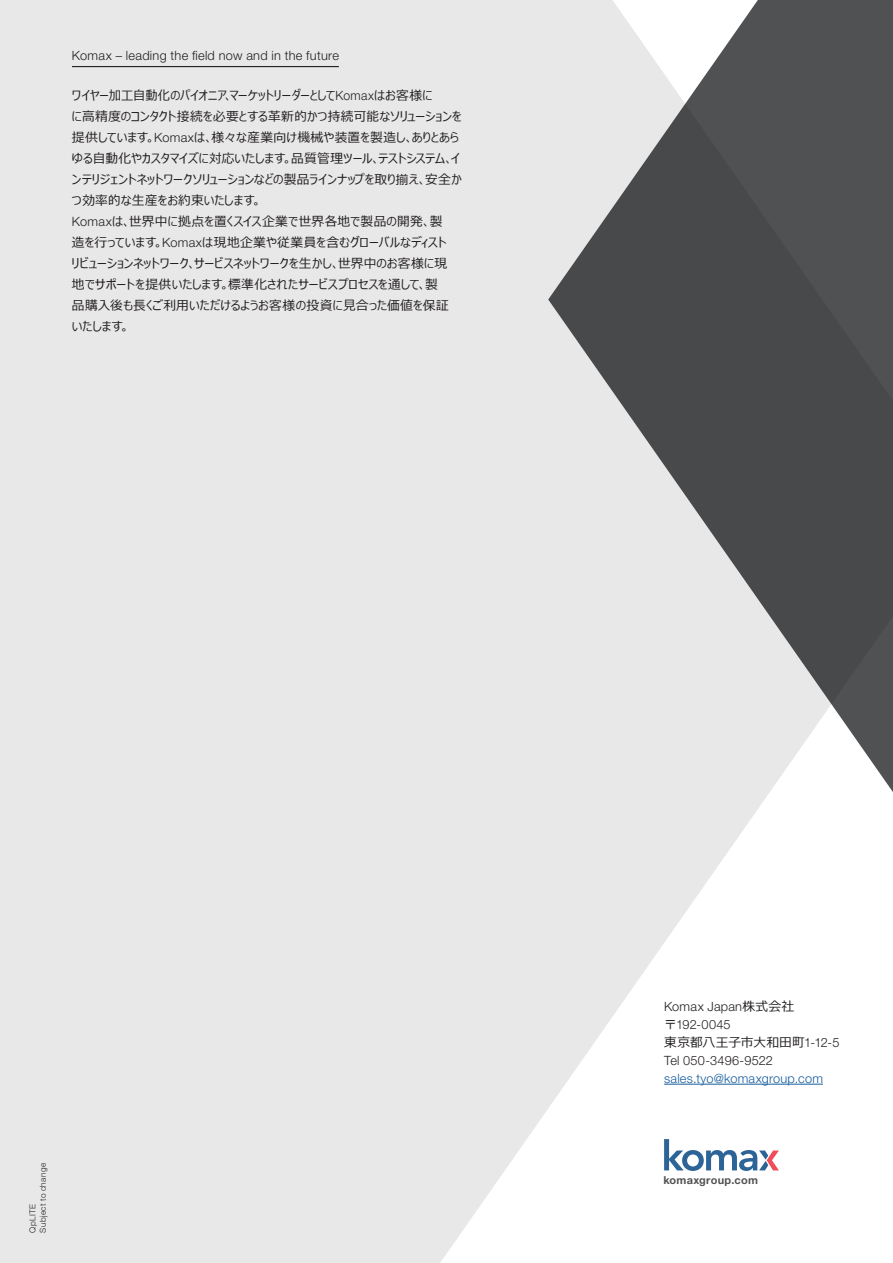
<style>
.page{position:relative;width:893px;height:1263px;background:#fff}
.page>*{position:absolute;margin:0;border:0;box-sizing:border-box;transform-origin:0 0}
.t1{font:12.75px/21px "Meiryo UI";letter-spacing:.015em;color:#231f20}
.t2{font:300 12.75px "Helvetica Neue LT Std";letter-spacing:.02em;color:#231f20}
.t3{font:12.75px "Meiryo UI";letter-spacing:.015em;color:#231f20;scale:.96 1}
.t4{font:300 12.75px "Helvetica Neue LT Std";letter-spacing:.02em;color:#175d9e}
.t5{font:12.75px "Meiryo";letter-spacing:.005em;color:#231f20}
.t6{font:700 10.95px "Helvetica Neue LT Std";letter-spacing:.025em;color:#505152}
.t7{font:300 8.25px "Helvetica Neue LT Std";letter-spacing:.045em;color:#231f20}
.s1{font-family:"Helvetica Neue LT Std";font-weight:300}
.s2{font-family:"Meiryo";font-weight:400}
</style>
<div class="page">
<div style="left:0;top:0;width:893px;height:1262px;background:#e8e8e8"></div>
<svg style="left:441px;top:851px;width:452px;height:411px;fill:#fff"></svg>
<svg style="left:548px;top:0;width:345px;height:851px;fill:#505152"></svg>
<hr style="left:72px;top:66px;width:267px;height:1px;background:#231f20">
<svg style="left:664px;top:1139px;width:115px;height:32px;background:#b9c6d7"></svg>
<hr style="left:664px;top:1084px;width:159px;height:1px;background:#175d9e">
<p class="t2" style="left:72px;top:47px;width:269px">Komax – leading the field now and in the future</p>
<p class="t3" style="left:72px;top:87px;width:377px">ワイヤー加工自動化のパイオニア、マーケットリーダーとして<span class="s1">Komax</span>はお客様に</p>
<p class="t1" style="left:72px;top:107px;width:391px">に高精度のコンタクト接続を必要とする革新的かつ持続可能なソリューションを提供しています。<span class="s1">Komax</span>は、様々な産業向け機械や装置を製造し、ありとあらゆる自動化やカスタマイズに対応いたします。品質管理ツール、テストシステム、インテリジェントネットワークソリューションなどの製品ラインナップを取り揃え、安全かつ効率的な生産をお約束いたします。　</p>
<p class="t1" style="left:72px;top:212px;width:372px"><span class="s1">Komax</span>は、世界中に拠点を置くスイス企業で世界各地で製品の開発、製</p>
<p class="t1" style="left:72px;top:233px;width:376px">造を行っています。<span class="s1">Komax</span>は現地企業や従業員を含むグローバルなディスト</p>
<p class="t1" style="left:72px;top:254px;width:377px">リビューションネットワーク、サービスネットワークを生かし、世界中のお客様に現</p>
<p class="t1" style="left:72px;top:275px;width:368px">地でサポートを提供いたします。標準化されたサービスプロセスを通して、製</p>
<p class="t1" style="left:72px;top:296px;width:378px">品購入後も長くご利用いただけるようお客様の投資に見合った価値を保証</p>
<p class="t1" style="left:72px;top:317px;width:59px">いたします。</p>
<p class="t7" style="left:38px;top:1233px;width:71px;rotate:-90deg">Subject to change</p>
<p class="t7" style="left:27px;top:1233px;width:30px;rotate:-90deg">QpLITE</p>
<p class="t2" style="left:664px;top:998px;width:132px">Komax Japan<span class="s2">株式会社</span></p>
<p class="t2" style="left:664px;top:1016px;width:68px"><span class="s2">〒</span>192-0045</p>
<p class="t5" style="left:664px;top:1033px;width:177px">東京都八王子市大和田町<span class="s1">1-12-5</span></p>
<p class="t2" style="left:664px;top:1052px;width:110px">Tel 050-3496-9522</p>
<p class="t4" style="left:664px;top:1070px;width:160px">sales.tyo@komaxgroup.com</p>
<p class="t6" style="left:663px;top:1173px;width:96px">komaxgroup.com</p>
</div>
